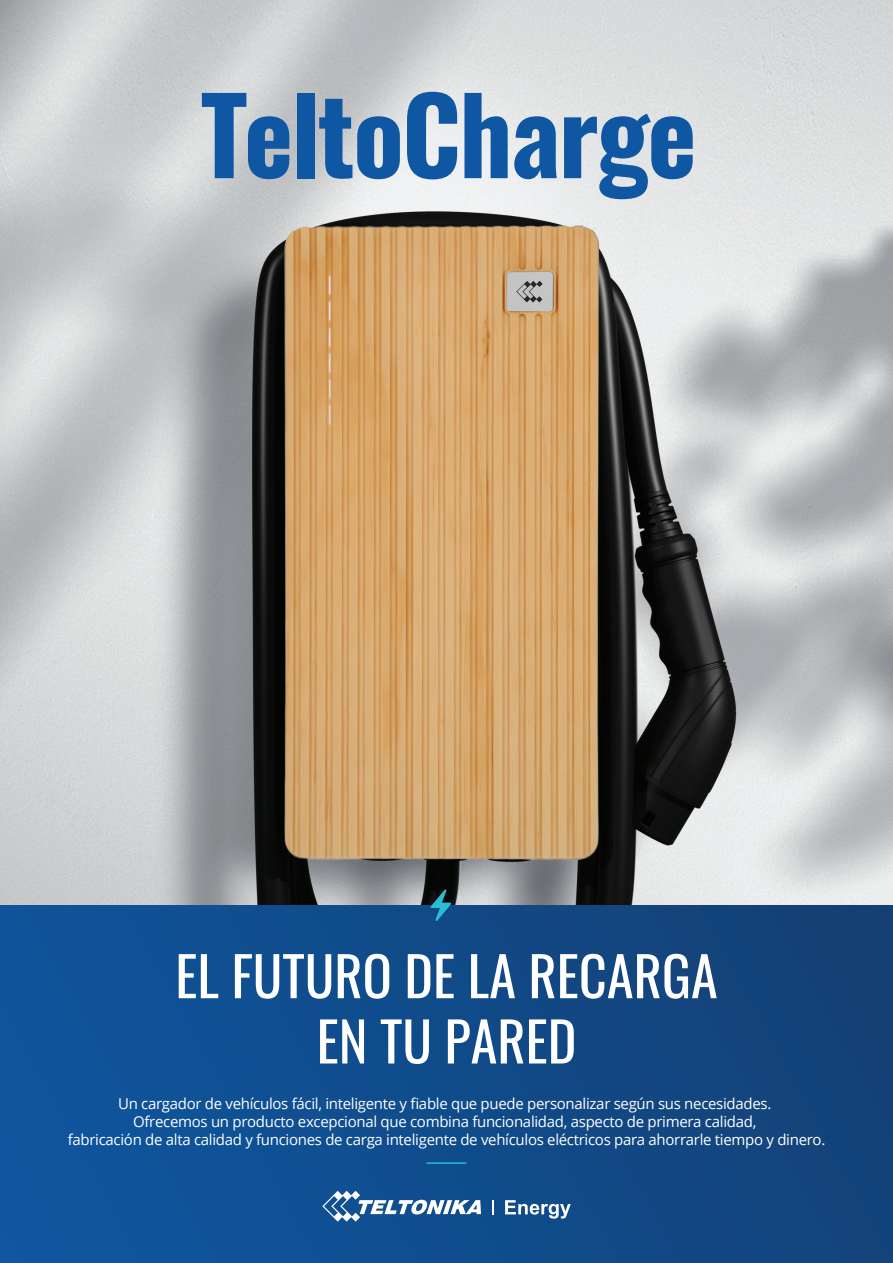
<style>
.page{position:relative;width:893px;height:1263px;background:#fff}
.page>*{position:absolute;margin:0;border:0;box-sizing:border-box;transform-origin:0 0}
.t1{font:700 105.3px "Oswald";letter-spacing:-.02em;color:#1057a3}
.t2{font:54.45px/65.2px "Oswald";color:#fff;text-align:center}
.t3{font:15px/18px "Open Sans";letter-spacing:-.02em;color:#fff;text-align:center}
</style>
<div class="page">
<img style="left:0;top:0;width:893px;height:905px">
<div style="left:0;top:905px;width:893px;height:358px;background:linear-gradient(to right,#0e559e,#144176)"></div>
<hr style="left:427px;top:1162px;width:39px;height:2px;background:#29bdd4">
<svg style="left:322px;top:1191px;width:159px;height:31px"></svg>
<svg style="left:492px;top:1200px;width:2px;height:14px"></svg>
<svg style="left:505px;top:1200px;width:66px;height:18px"></svg>
<svg style="left:431px;top:889px;width:20px;height:32px"></svg>
<h1 class="t1" style="left:201px;top:80px;width:497px">TeltoCharge</h1>
<h2 class="t2" style="left:175px;top:938px;width:544px">EL FUTURO DE LA RECARGA<br>EN TU PARED</h2>
<p class="t3" style="left:68px;top:1094px;width:759px">Un cargador de vehículos fácil, inteligente y fiable que puede personalizar según sus necesidades.<br>Ofrecemos un producto excepcional que combina funcionalidad, aspecto de primera calidad,<br>fabricación de alta calidad y funciones de carga inteligente de vehículos eléctricos para ahorrarle tiempo y dinero.</p>
</div>
